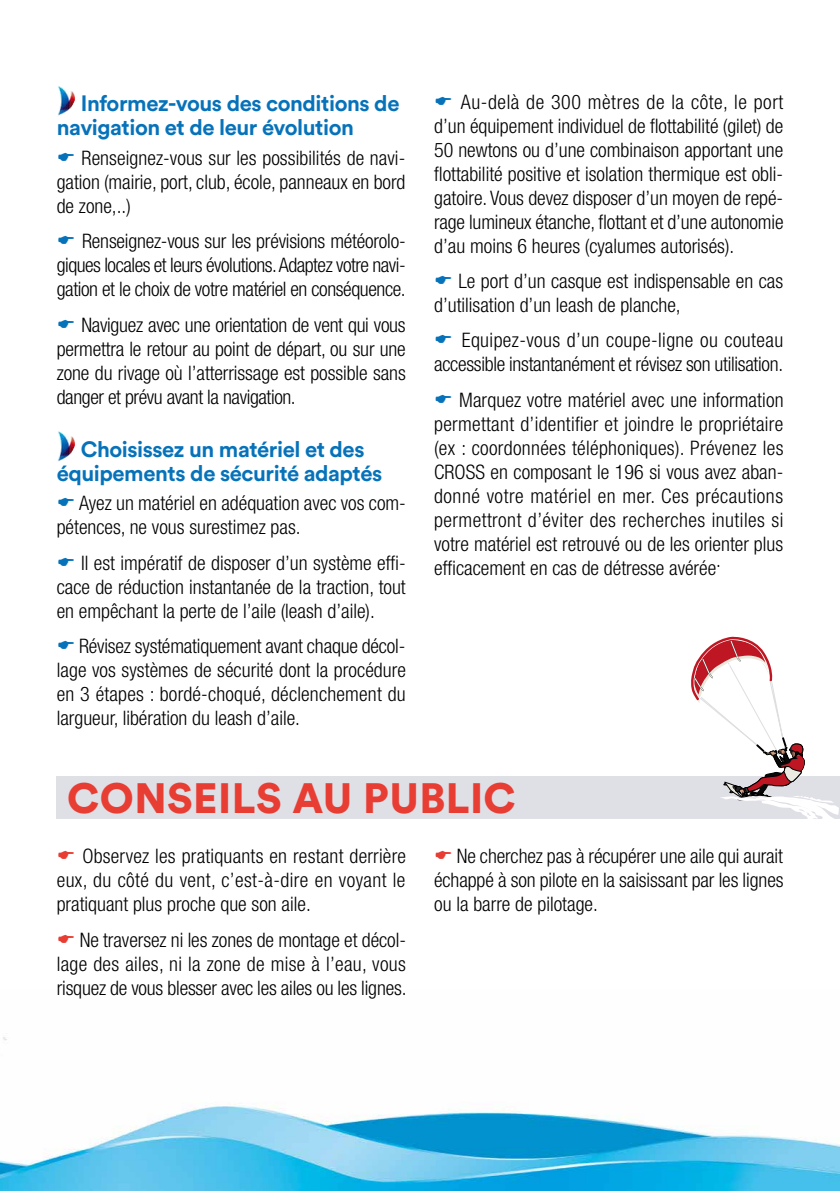
<style>
.page{position:relative;width:840px;height:1191px;background:#fff}
.page>*{position:absolute;margin:0;border:0;box-sizing:border-box;transform-origin:0 0}
.t1{font:900 42px "Circular Std";letter-spacing:.01em;color:#e83d33}
.t2{font:700 22px/24px "Circular Std";letter-spacing:-.02em;color:#0672ba}
.t3{font:300 condensed 20px/24px "Helvetica Neue LT Std";color:#000;text-align:justify}
</style>
<div class="page">
<img style="left:58px;top:86px;width:17px;height:30px">
<img style="left:58px;top:431px;width:17px;height:31px">
<img style="left:0;top:1037px;width:839px;height:154px">
<div style="left:57px;top:777px;width:782px;height:42px;background:#dfdfe6"></div>
<svg style="left:687px;top:636px;width:152px;height:183px"></svg>
<p class="t2" style="left:57px;top:91px;width:344px;text-indent:24px">Informez-vous des conditions de navigation et de leur évolution</p>
<p class="t3" style="left:57px;top:146px;width:350px;text-indent:25px">Renseignez-vous sur les possibilités de navi&shy;gation (mairie, port, club, école, panneaux en bord de zone,..)</p>
<p class="t3" style="left:57px;top:229px;width:350px;text-indent:25px">Renseignez-vous sur les prévisions météorolo&shy;giques locales et leurs évolutions. Adaptez votre navi&shy;gation et le choix de votre matériel en conséquence.</p>
<p class="t3" style="left:57px;top:312px;width:350px;text-indent:25px">Naviguez avec une orientation de vent qui vous permettra le retour au point de départ, ou sur une zone du rivage où l’atterrissage est possible sans danger et prévu avant la navigation.</p>
<p class="t2" style="left:57px;top:436px;width:327px;text-align:center">Choisissez un matériel et des équipements de sécurité adaptés</p>
<p class="t3" style="left:57px;top:491px;width:350px;text-indent:22px">Ayez un matériel en adéquation avec vos com&shy;pétences, ne vous surestimez pas.</p>
<p class="t3" style="left:57px;top:550px;width:350px;text-indent:24px">Il est impératif de disposer d’un système effi&shy;cace de réduction instantanée de la traction, tout en empêchant la perte de l’aile (leash d’aile).</p>
<p class="t3" style="left:57px;top:634px;width:350px;text-indent:22px">Révisez systématiquement avant chaque décol&shy;lage vos systèmes de sécurité dont la procédure en 3 étapes : bordé-choqué, déclenchement du largueur, libération du leash d’aile.</p>
<p class="t3" style="left:434px;top:89px;width:350px;text-indent:27px">Au-delà de 300 mètres de la côte, le port d’un équipement individuel de flottabilité (gilet) de 50 newtons ou d’une combinaison apportant une flottabilité positive et isolation thermique est obli&shy;gatoire. Vous devez disposer d’un moyen de repé&shy;rage lumineux étanche, flottant et d’une autonomie d’au moins 6 heures (cyalumes autorisés).</p>
<p class="t3" style="left:434px;top:269px;width:350px;text-indent:24px">Le port d’un casque est indispensable en cas d’utilisation d’un leash de planche,</p>
<p class="t3" style="left:434px;top:328px;width:350px;text-align:right">Equipez-vous d’un coupe-ligne ou couteau accessible instantanément et révisez son utilisation.</p>
<p class="t3" style="left:434px;top:387px;width:350px;text-indent:25px">Marquez votre matériel avec une information permettant d’identifier et joindre le propriétaire (ex : coordonnées téléphoniques). Prévenez les CROSS en composant le 196 si vous avez aban&shy;donné votre matériel en mer. Ces précautions permettront d’éviter des recherches inutiles si votre matériel est retrouvé ou de les orienter plus efficacement en cas de détresse avérée.</p>
<h1 class="t1" style="left:67px;top:770px;width:450px">CONSEILS AU PUBLIC</h1>
<p class="t3" style="left:57px;top:844px;width:350px;text-indent:26px">Observez les pratiquants en restant derrière eux, du côté du vent, c’est-à-dire en voyant le pratiquant plus proche que son aile.</p>
<p class="t3" style="left:57px;top:927px;width:351px;text-indent:23px">Ne traversez ni les zones de montage et décol&shy;lage des ailes, ni la zone de mise à l’eau, vous risquez de vous blesser avec les ailes ou les lignes.</p>
<p class="t3" style="left:434px;top:844px;width:350px;text-indent:23px">Ne cherchez pas à récupérer une aile qui aurait échappé à son pilote en la saisissant par les lignes ou la barre de pilotage.</p>
</div>
